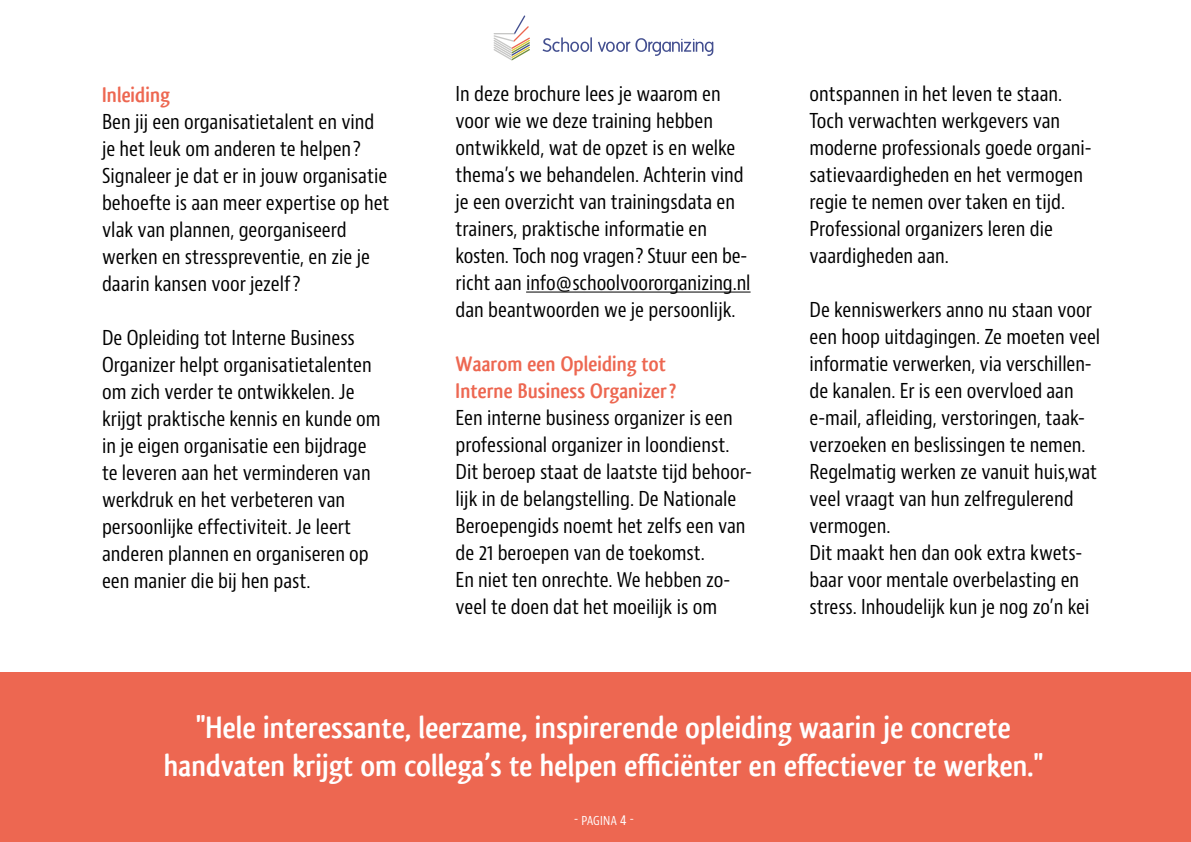
<style>
.page{position:relative;width:1191px;height:842px;background:#fff}
.page>*{position:absolute;margin:0;border:0;box-sizing:border-box;transform-origin:0 0}
.t1{font:700 32px "Qlassik";color:#fff}
.t2{font:700 22px "Qlassik";color:#ed6751}
.t3{font:condensed 20px/27px "Bernino Sans";color:#000}
.t4{font:condensed 12px "Bernino Sans";letter-spacing:.025em;color:#fff}
.s1{font-size:14px}
</style>
<div class="page">
<div style="left:0;top:672px;width:1191px;height:170px;background:#ed6751"></div>
<svg style="left:493px;top:15px;width:37px;height:46px"></svg>
<svg style="left:542px;top:37px;width:50px;height:15px"></svg>
<svg style="left:598px;top:38px;width:115px;height:18px"></svg>
<hr style="left:526px;top:292px;width:224px;height:1px;background:#000">
<p class="t2" style="left:102px;top:81px;width:69px">Inleiding</p>
<p class="t3" style="left:102px;top:108px;width:289px">Ben jij een organisatietalent en vind je het leuk om anderen te helpen?<br>Signaleer je dat er in jouw organisatie behoefte is aan meer expertise op het vlak van plannen, georganiseerd</p>
<p class="t3" style="left:102px;top:243px;width:269px">werken en stresspreventie, en zie je daarin kansen voor jezelf?</p>
<p class="t3" style="left:102px;top:324px;width:254px">De Opleiding tot Interne Business</p>
<p class="t3" style="left:102px;top:351px;width:280px">Organizer helpt organisatietalenten om zich verder te ontwikkelen. Je krijgt praktische kennis en kunde om</p>
<p class="t3" style="left:102px;top:432px;width:266px">in je eigen organisatie een bijdrage</p>
<p class="t3" style="left:102px;top:459px;width:270px">te leveren aan het verminderen van</p>
<p class="t3" style="left:102px;top:486px;width:245px">werkdruk en het verbeteren van</p>
<p class="t3" style="left:102px;top:513px;width:250px">persoonlijke effectiviteit. Je leert</p>
<p class="t3" style="left:102px;top:540px;width:268px">anderen plannen en organiseren op een manier die bij hen past.</p>
<p class="t3" style="left:455px;top:81px;width:290px">In deze brochure lees je waarom en voor wie we deze training hebben ontwikkeld, wat de opzet is en welke thema’s we behandelen. Achterin vind je een overzicht van trainingsdata en</p>
<p class="t3" style="left:455px;top:216px;width:253px">trainers, praktische informatie en</p>
<p class="t3" style="left:455px;top:243px;width:293px">kosten. Toch nog vragen? Stuur een be-</p>
<p class="t3" style="left:455px;top:270px;width:296px">richt aan info@schoolvoororganizing.nl</p>
<p class="t3" style="left:455px;top:297px;width:281px">dan beantwoorden we je persoonlijk.</p>
<p class="t2" style="left:455px;top:351px;width:212px">Waarom een Opleiding tot</p>
<p class="t2" style="left:455px;top:378px;width:222px">Interne Business Organizer?</p>
<p class="t3" style="left:455px;top:405px;width:298px">Een interne business organizer is een professional organizer in loondienst.<br>Dit beroep staat de laatste tijd behoor&shy;lijk in de belangstelling. De Nationale Beroepengids noemt het zelfs een van de 21 beroepen van de toekomst.</p>
<p class="t3" style="left:455px;top:567px;width:276px">En niet ten onrechte. We hebben zo-</p>
<p class="t3" style="left:455px;top:594px;width:263px">veel te doen dat het moeilijk is om</p>
<p class="t3" style="left:809px;top:81px;width:254px">ontspannen in het leven te staan.</p>
<p class="t3" style="left:809px;top:108px;width:252px">Toch verwachten werkgevers van</p>
<p class="t3" style="left:809px;top:135px;width:283px">moderne professionals goede organi&shy;satievaardigheden en het vermogen regie te nemen over taken en tijd.<br>Professional organizers leren die</p>
<p class="t3" style="left:809px;top:243px;width:141px">vaardigheden aan.</p>
<p class="t3" style="left:809px;top:297px;width:292px">De kenniswerkers anno nu staan voor een hoop uitdagingen. Ze moeten veel informatie verwerken, via verschillen&shy;de kanalen. Er is een overvloed aan e-mail, afleiding, verstoringen, taak&shy;verzoeken en beslissingen te nemen.<br>Regelmatig werken ze vanuit huis,wat veel vraagt van hun zelfregulerend vermogen.</p>
<p class="t3" style="left:809px;top:540px;width:281px">Dit maakt hen dan ook extra kwets&shy;baar voor mentale overbelasting en stress. Inhoudelijk kun je nog zo’n kei</p>
<p class="t1" style="left:196px;top:709px;width:816px">"Hele interessante, leerzame, inspirerende opleiding waarin je concrete</p>
<p class="t1" style="left:164px;top:747px;width:881px">handvaten krijgt om collega’s te helpen efficiënter en effectiever te werken."</p>
<p class="t4" style="left:574px;top:813px;width:61px">- PAGINA <span class="s1">4</span> -</p>
</div>
